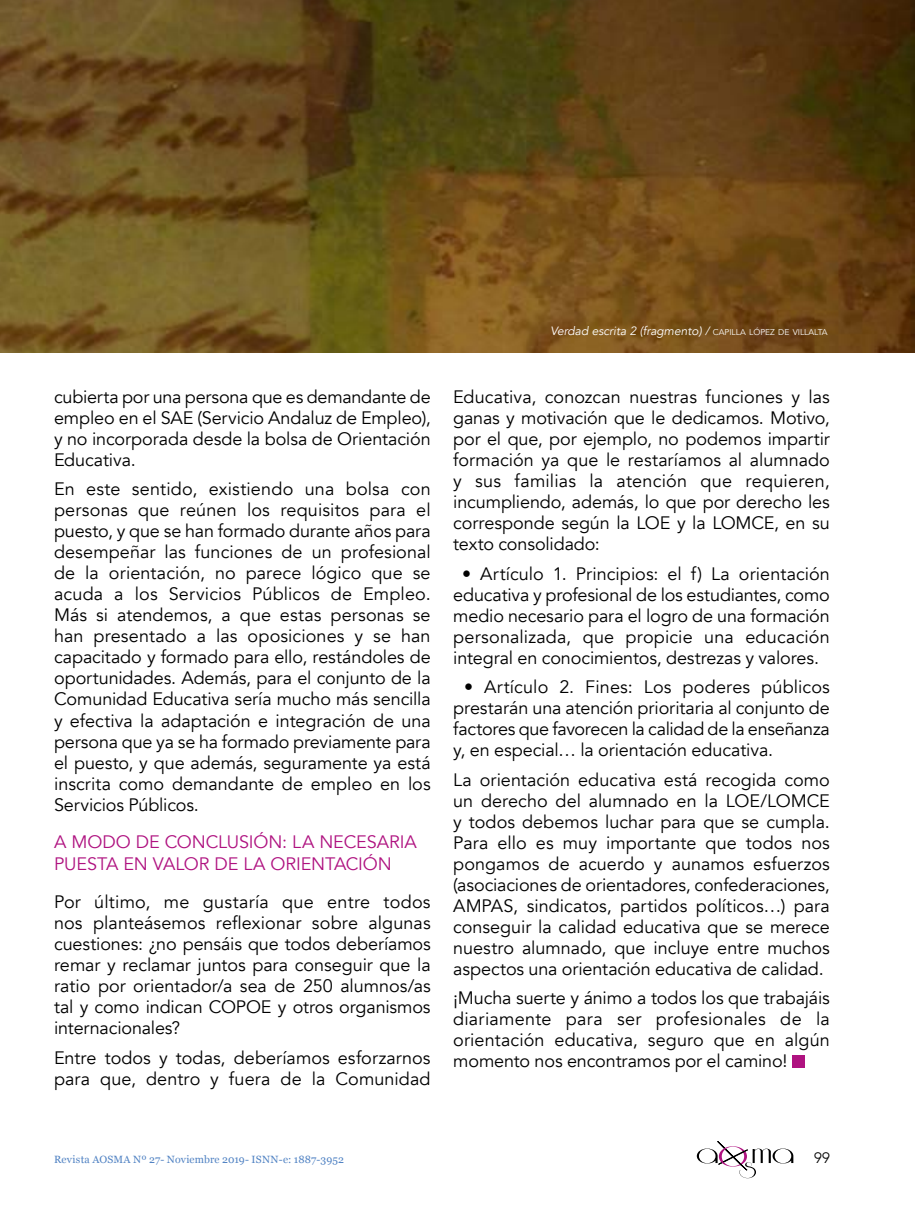
<style>
.page{position:relative;width:915px;height:1212px;background:#fff}
.page>*{position:absolute;margin:0;border:0;box-sizing:border-box;transform-origin:0 0}
.t1{font:18px/21px "Avenir";letter-spacing:-.005em;color:#000;text-align:justify}
.t2{font:18px/22.5px "Avenir";letter-spacing:-.005em;color:#af1280}
.t3{font:300 15px "Avenir";color:#000}
.t4{font:italic 12px "Avenir";color:#fff}
.t5{font:10.5px "Georgia";letter-spacing:.01em;color:#5082c3}
.t6{font:8.4px "Avenir";color:#fff}
.s1{font-style:normal;font-size:8.4px}
</style>
<div class="page">
<svg style="left:696px;top:1141px;width:97px;height:37px"></svg>
<img style="left:0;top:0;width:914px;height:353px">
<div style="left:792px;top:1055px;width:13px;height:12px;background:#af1280"></div>
<p class="t1" style="left:54px;top:386px;width:378px">cubierta por una persona que es demandante de empleo en el SAE (Servicio Andaluz de Empleo), y no incorporada desde la bolsa de Orientación Educativa.</p>
<p class="t1" style="left:54px;top:479px;width:378px">En este sentido, existiendo una bolsa con personas que reúnen los requisitos para el puesto, y que se han formado durante años para desempeñar las funciones de un profesional de la orientación, no parece lógico que se acuda a los Servicios Públicos de Empleo.<br>Más si atendemos, a que estas personas se han presentado a las oposiciones y se han capacitado y formado para ello, restándoles de oportunidades. Además, para el conjunto de la Comunidad Educativa sería mucho más sencilla y efectiva la adaptación e integración de una persona que ya se ha formado previamente para el puesto, y que además, seguramente ya está inscrita como demandante de empleo en los Servicios Públicos.</p>
<p class="t2" style="left:54px;top:831px;width:364px">A MODO DE CONCLUSIÓN: LA NECESARIA<br>PUESTA EN VALOR DE LA ORIENTACIÓN</p>
<p class="t1" style="left:54px;top:892px;width:378px">Por último, me gustaría que entre todos nos planteásemos reflexionar sobre algunas cuestiones: ¿no pensáis que todos deberíamos remar y reclamar juntos para conseguir que la ratio por orientador/a sea de 250 alumnos/as tal y como indican COPOE y otros organismos internacionales?</p>
<p class="t1" style="left:54px;top:1047px;width:378px">Entre todos y todas, deberíamos esforzarnos para que, dentro y fuera de la Comunidad</p>
<p class="t4" style="left:550px;top:324px;width:174px">Verdad escrita 2 (fragmento) / <span class="s1">CAPILLA</span></p>
<p class="t6" style="left:748px;top:327px;width:54px">LÓPEZ DE VILLALTA</p>
<p class="t1" style="left:453px;top:387px;width:378px">Educativa, conozcan nuestras funciones y las ganas y motivación que le dedicamos. Motivo, por el que, por ejemplo, no podemos impartir formación ya que le restaríamos al alumnado y sus familias la atención que requieren, incumpliendo, además, lo que por derecho les corresponde según la LOE y la LOMCE, en su texto consolidado:</p>
<p class="t1" style="left:453px;top:563px;width:378px;text-indent:9px">• Artículo 1. Principios: el f) La orientación educativa y profesional de los estudiantes, como medio necesario para el logro de una formación personalizada, que propicie una educación integral en conocimientos, destrezas y valores.</p>
<p class="t1" style="left:453px;top:677px;width:378px;text-indent:11px">• Artículo 2. Fines: Los poderes públicos prestarán una atención prioritaria al conjunto de factores que favorecen la calidad de la enseñanza y, en especial… la orientación educativa.</p>
<p class="t1" style="left:453px;top:769px;width:378px">La orientación educativa está recogida como un derecho del alumnado en la LOE/LOMCE y todos debemos luchar para que se cumpla.<br>Para ello es muy importante que todos nos pongamos de acuerdo y aunamos esfuerzos (asociaciones de orientadores, confederaciones, AMPAS, sindicatos, partidos políticos…) para conseguir la calidad educativa que se merece nuestro alumnado, que incluye entre muchos aspectos una orientación educativa de calidad.</p>
<p class="t1" style="left:453px;top:988px;width:378px">¡Mucha suerte y ánimo a todos los que trabajáis diariamente para ser profesionales de la orientación educativa, seguro que en algún momento nos encontramos por el camino!</p>
<p class="t5" style="left:54px;top:1152px;width:291px">Revista AOSMA Nº 27- Noviembre 2019- ISNN-e: 1887-3952</p>
<p class="t3" style="left:814px;top:1149px;width:17px">99</p>
</div>
